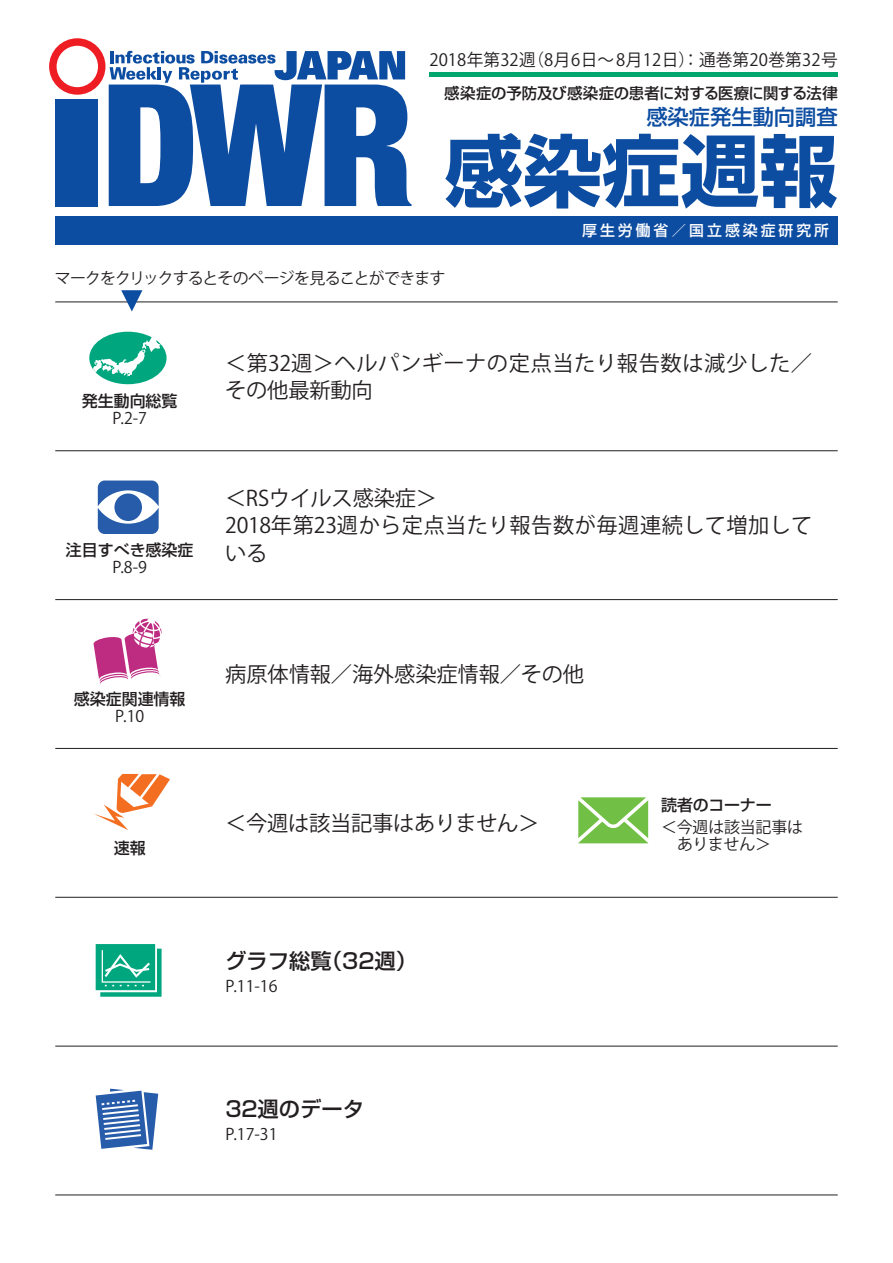
<style>
.page{position:relative;width:893px;height:1263px;background:#fff}
.page>*{position:absolute;margin:0;border:0;box-sizing:border-box;transform-origin:0 0}
.t1{font:700 78.6px "Shin Go Pro";color:#0d4da1}
.t2{font:21.3px/27.6px "Koz Go Pro";letter-spacing:-.005em;color:#231f20}
.t3{font:21.3px "Koz Go Pro";letter-spacing:.02em;color:#231f20}
.t4{font:500 21.3px "Shin Go Pro";color:#231f20}
.t5{font:500 21.3px "Shin Go Pro";color:#0d4da1}
.t6{font:16.95px "Koz Go Pro";letter-spacing:.025em;color:#231f20}
.t7{font:15.9px "Koz Go Pro";letter-spacing:-.04em;color:#231f20}
.t8{font:500 15.9px "Shin Go Pro";color:#231f20}
.t9{font:15.9px/17px "Koz Go Pro";letter-spacing:-.015em;color:#231f20}
.t10{font:500 15.45px "Shin Go Pro";letter-spacing:-.025em;color:#231f20}
.t11{font:500 14.85px "Shin Go Pro";letter-spacing:.2em;color:#fff}
</style>
<div class="page">
<svg style="left:49px;top:38px;width:363px;height:168px"></svg>
<div style="left:55px;top:216px;width:783px;height:28px;background:#0d4da1"></div>
<div style="left:429px;top:72px;width:409px;height:5px;background:#00a66e"></div>
<hr style="left:55px;top:301px;width:783px;height:1px;background:#231f20">
<hr style="left:55px;top:450px;width:783px;height:1px;background:#231f20">
<hr style="left:55px;top:599px;width:783px;height:1px;background:#231f20">
<hr style="left:55px;top:748px;width:783px;height:1px;background:#231f20">
<hr style="left:55px;top:897px;width:783px;height:1px;background:#231f20">
<hr style="left:55px;top:1046px;width:783px;height:1px;background:#231f20">
<hr style="left:55px;top:1194px;width:783px;height:1px;background:#231f20">
<svg style="left:121px;top:290px;width:21px;height:21px"></svg>
<svg style="left:89px;top:332px;width:78px;height:52px"></svg>
<svg style="left:98px;top:480px;width:61px;height:54px"></svg>
<div style="left:114px;top:493px;width:28px;height:28px;background:#275caa;border-radius:50%"></div>
<svg style="left:93px;top:618px;width:69px;height:66px"></svg>
<svg style="left:94px;top:774px;width:76px;height:56px"></svg>
<svg style="left:578px;top:797px;width:70px;height:46px;background:#8aca65"></svg>
<svg style="left:96px;top:944px;width:66px;height:53px;background:#2eb695"></svg>
<svg style="left:96px;top:1089px;width:62px;height:61px"></svg>
<p class="t6" style="left:429px;top:49px;width:410px">2018年第32週（8月6日〜 8月12日）：通巻第20巻第32号</p>
<p class="t10" style="left:444px;top:80px;width:395px">感染症の予防及び感染症の患者に対する医療に関する法律</p>
<p class="t5" style="left:646px;top:99px;width:193px">感染症発生動向調査</p>
<h1 class="t1" style="left:444px;top:109px;width:395px">感染症週報</h1>
<p class="t11" style="left:582px;top:218px;width:249px">厚生労働省／国立感染症研究所</p>
<p class="t7" style="left:55px;top:268px;width:392px">マークをクリックするとそのページを見ることができます</p>
<p class="t8" style="left:82px;top:388px;width:97px">発生動向総覧</p>
<p class="t7" style="left:112px;top:408px;width:36px">P.2-7</p>
<p class="t3" style="left:225px;top:349px;width:589px">＜第32週＞ヘルパンギーナの定点当たり報告数は減少した／</p>
<p class="t2" style="left:225px;top:377px;width:149px">その他最新動向</p>
<p class="t2" style="left:225px;top:485px;width:589px">＜RSウイルス感染症＞<br>2018年第23週から定点当たり報告数が毎週連続して増加して</p>
<p class="t8" style="left:66px;top:537px;width:129px">注目すべき感染症</p>
<p class="t2" style="left:225px;top:540px;width:44px">いる</p>
<p class="t7" style="left:112px;top:557px;width:36px">P.8-9</p>
<p class="t8" style="left:74px;top:686px;width:113px">感染症関連情報</p>
<p class="t7" style="left:115px;top:706px;width:31px">P.10</p>
<p class="t8" style="left:114px;top:835px;width:33px">速報</p>
<p class="t2" style="left:225px;top:661px;width:360px">病原体情報／海外感染症情報／その他</p>
<p class="t2" style="left:225px;top:810px;width:316px">＜今週は該当記事はありません＞</p>
<p class="t4" style="left:225px;top:943px;width:193px">グラフ総覧（32週）</p>
<p class="t7" style="left:225px;top:975px;width:54px">P.11-16</p>
<p class="t4" style="left:225px;top:1092px;width:140px">32週のデータ</p>
<p class="t7" style="left:225px;top:1124px;width:54px">P.17-31</p>
<p class="t8" style="left:661px;top:792px;width:112px">読者のコーナー</p>
<p class="t9" style="left:677px;top:819px;width:128px;text-indent:-16px">＜今週は該当記事はありません＞</p>
</div>
